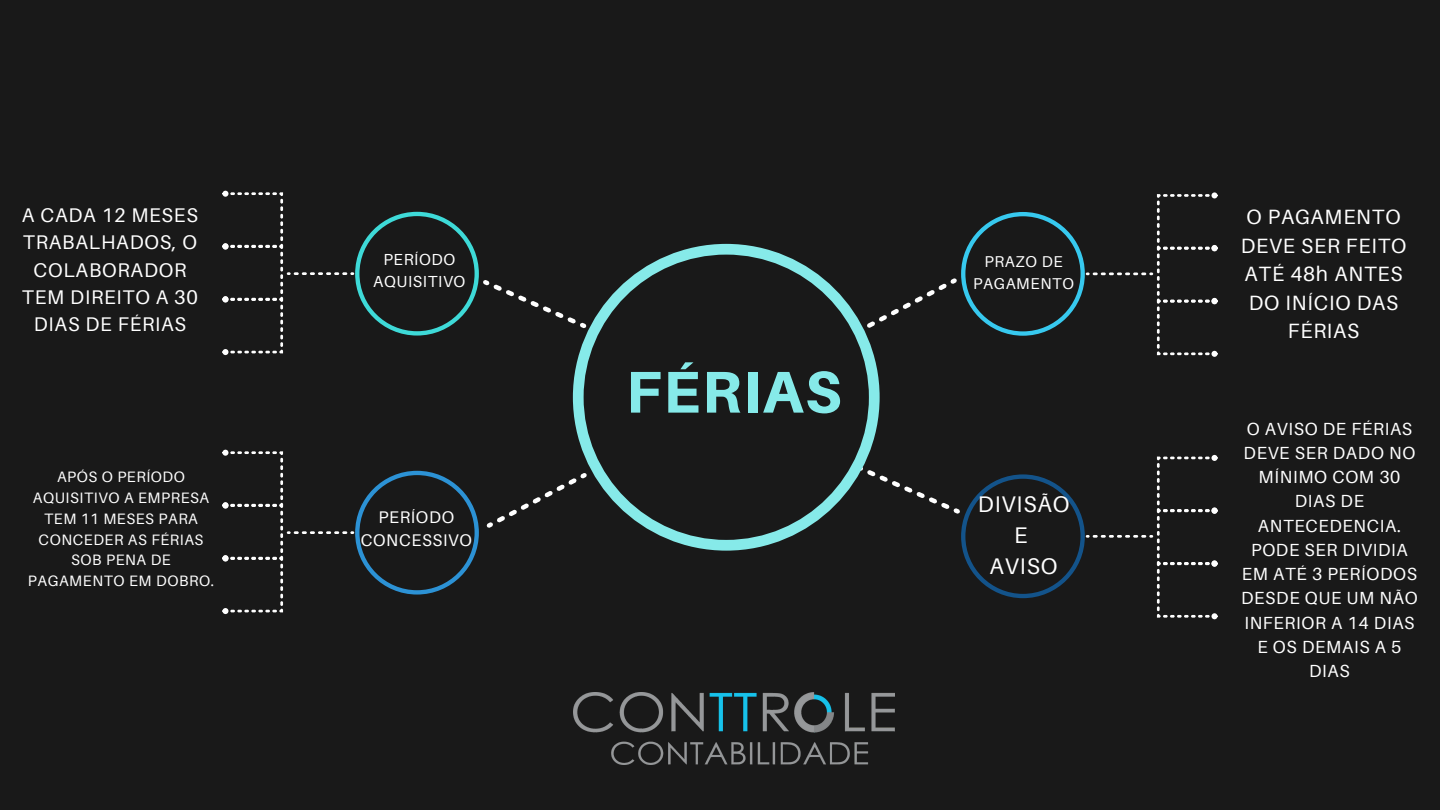
<style>
.page{position:relative;width:1440px;height:810px;background:#191919}
.page>*{position:absolute;margin:0;border:0;box-sizing:border-box;transform-origin:0 0}
.t1{font:800 59px "Aileron";letter-spacing:.03em;color:#86eae9}
.t2{font:22.6px "Aileron";letter-spacing:.04em;color:#fff}
.t3{font:20.7px/28.5px "Aileron";letter-spacing:.04em;color:#fff;text-align:center}
.t4{font:19.8px/27.3px "Aileron";letter-spacing:.04em;color:#fff;text-align:center}
.t5{font:17.6px/24.2px "Aileron";letter-spacing:.04em;color:#fff;text-align:center}
.t6{font:16.9px/22.9px "Aileron";letter-spacing:.04em;color:#fff;text-align:center}
.t7{font:16px/22.3px "Aileron";letter-spacing:.04em;color:#fff;text-align:center}
.t8{font:15.7px/21.6px "Aileron";letter-spacing:.04em;color:#fff;text-align:center}
.t9{font:15.1px/20.8px "Aileron";letter-spacing:.04em;color:#fff;text-align:center}
</style>
<div class="page">
<svg style="left:486px;top:478px;width:87px;height:50px"></svg>
<svg style="left:222px;top:191px;width:351px;height:164px"></svg>
<svg style="left:573px;top:244px;width:307px;height:307px"></svg>
<svg style="left:856px;top:192px;width:362px;height:165px"></svg>
<svg style="left:222px;top:450px;width:257px;height:164px"></svg>
<svg style="left:856px;top:455px;width:362px;height:164px"></svg>
<img style="left:573px;top:693px;width:321px;height:72px">
<p class="t4" style="left:22px;top:201px;width:177px">A CADA 12 MESES<br>TRABALHADOS, O<br>COLABORADOR<br>TEM DIREITO A 30<br>DIAS DE FÉRIAS</p>
<p class="t9" style="left:28px;top:466px;width:188px">APÓS O PERÍODO<br>AQUISITIVO A EMPRESA<br>TEM 11 MESES PARA<br>CONCEDER AS FÉRIAS<br>SOB PENA DE<br>PAGAMENTO EM DOBRO.</p>
<p class="t7" style="left:373px;top:248px;width:94px">PERÍODO<br>AQUISITIVO</p>
<p class="t6" style="left:361px;top:505px;width:113px">PERÍODO<br>CONCESSIVO</p>
<p class="t1" style="left:626px;top:355px;width:217px">FÉRIAS</p>
<p class="t8" style="left:973px;top:250px;width:102px">PRAZO DE<br>PAGAMENTO</p>
<p class="t2" style="left:978px;top:490px;width:93px">DIVISÃO</p>
<p class="t2" style="left:1014px;top:521px;width:15px">E</p>
<p class="t2" style="left:990px;top:552px;width:69px">AVISO</p>
<p class="t3" style="left:1241px;top:202px;width:167px">O PAGAMENTO<br>DEVE SER FEITO<br>ATÉ 48h ANTES<br>DO INÍCIO DAS<br>FÉRIAS</p>
<p class="t5" style="left:1241px;top:416px;width:178px">O AVISO DE FÉRIAS<br>DEVE SER DADO NO<br>MÍNIMO COM 30<br>DIAS DE<br>ANTECEDENCIA.<br>PODE SER DIVIDIA<br>EM ATÉ 3 PERÍODOS<br>DESDE QUE UM NÃO<br>INFERIOR A 14 DIAS<br>E OS DEMAIS A 5<br>DIAS</p>
</div>
